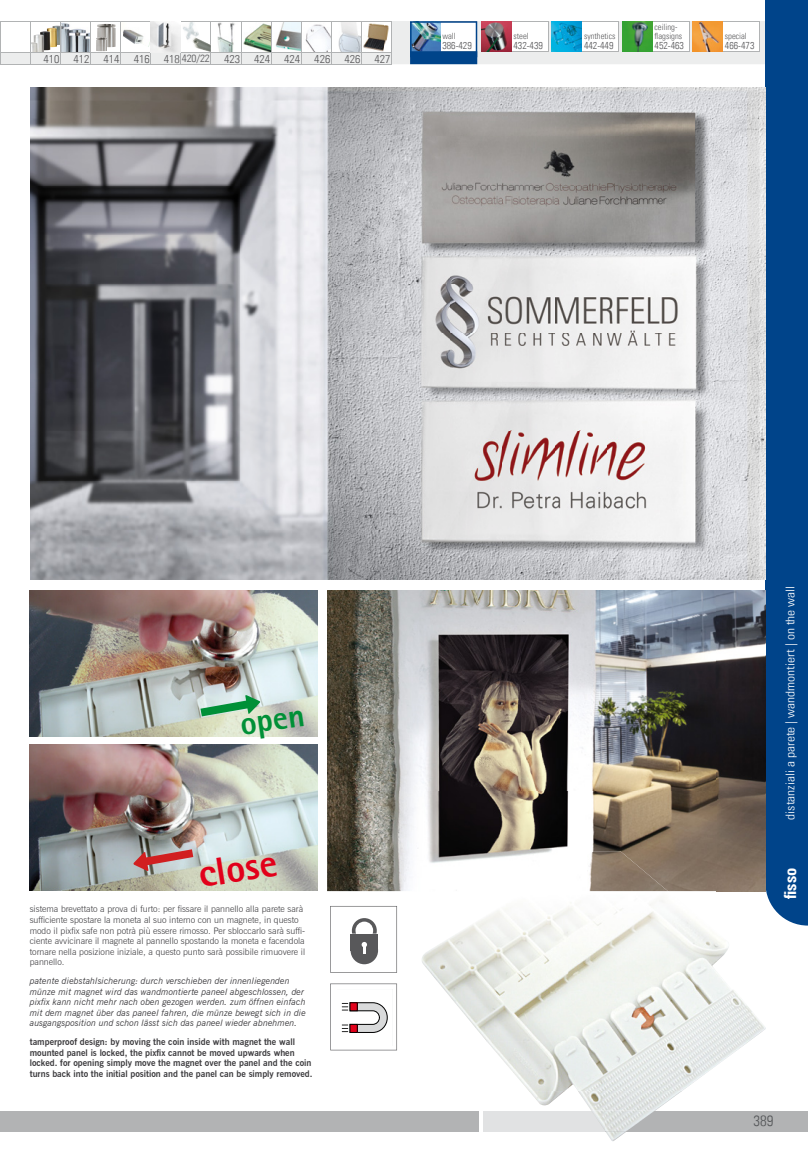
<style>
.page{position:relative;width:808px;height:1149px;background:#fff}
.page>*{position:absolute;margin:0;border:0;box-sizing:border-box;transform-origin:0 0}
.t1{font:800 39px "Rotis Sans Serif";color:#e2001a}
.t2{font:800 32.85px "Rotis Sans Serif";color:#009037}
.t3{font:700 condensed 16.5px "Univers LT";color:#fff}
.t4{font:300 condensed 15px "Univers LT";color:#555759}
.t5{font:300 condensed 12.15px "Univers LT";color:#fff;scale:1.11 1}
.t6{font:300 condensed 11.25px "Univers LT";color:#58585a;scale:1.07 1}
.t7{font:300 condensed 10.05px "Univers LT";color:#58585a}
.t8{font:300 9px/10.5px "News Gothic BT";color:#3e3d40}
.t9{font:italic 9px/10.5px "News Gothic BT";color:#3e3d40}
.t10{font:700 9px/10.5px "News Gothic BT";color:#3e3d40}
.t11{font:300 condensed 8.55px/8.6px "Univers LT";color:#58585a}
.s1{font-size:10.5px}
</style>
<div class="page">
<img style="left:0;top:21px;width:765px;height:44px">
<img style="left:151px;top:22px;width:30px;height:31px">
<img style="left:151px;top:53px;width:30px;height:1px">
<div style="left:605px;top:1110px;width:203px;height:20px;background:#b2b3b4"></div>
<div style="left:483px;top:1110px;width:122px;height:20px;background:#e1e2e3"></div>
<div style="left:765px;top:0;width:43px;height:883px;background:#00448a"></div>
<svg style="left:765px;top:883px;width:43px;height:42px"></svg>
<div style="left:0;top:1110px;width:479px;height:20px;background:#b2b3b4"></div>
<img style="left:327px;top:590px;width:438px;height:300px">
<img style="left:765px;top:590px;width:1px;height:293px">
<img style="left:30px;top:88px;width:735px;height:491px">
<img style="left:568px;top:890px;width:198px;height:201px">
<img style="left:422px;top:908px;width:146px;height:133px">
<img style="left:487px;top:1040px;width:81px;height:51px">
<img style="left:529px;top:1090px;width:153px;height:50px">
<img style="left:591px;top:1110px;width:64px;height:20px">
<img style="left:527px;top:851px;width:141px;height:39px">
<svg style="left:330px;top:983px;width:67px;height:67px"></svg>
<div style="left:350px;top:1002px;width:7px;height:8px;background:#e2001a"></div>
<div style="left:350px;top:1002px;width:7px;height:8px;border:1px solid #000"></div>
<div style="left:350px;top:1024px;width:7px;height:8px;background:#e2001a"></div>
<svg style="left:330px;top:906px;width:67px;height:66px"></svg>
<img style="left:30px;top:744px;width:287px;height:146px">
<img style="left:30px;top:590px;width:287px;height:146px">
<svg style="left:133px;top:847px;width:61px;height:24px"></svg>
<svg style="left:200px;top:695px;width:60px;height:21px"></svg>
<p class="t6" style="left:43px;top:52px;width:326px">410 412 414 416 418 <span class="s1">420/22</span> 423 424 424 426 426 427</p>
<p class="t11" style="left:442px;top:31px;width:15px">wall</p>
<p class="t7" style="left:442px;top:39px;width:31px">386-429</p>
<p class="t11" style="left:513px;top:31px;width:17px">steel</p>
<p class="t7" style="left:513px;top:39px;width:31px">432-439</p>
<p class="t11" style="left:584px;top:31px;width:33px">synthetics</p>
<p class="t7" style="left:584px;top:39px;width:31px">442-449</p>
<p class="t11" style="left:654px;top:23px;width:29px">ceiling&shy;flagsigns</p>
<p class="t7" style="left:654px;top:39px;width:31px">452-463</p>
<p class="t11" style="left:725px;top:31px;width:23px">special</p>
<p class="t7" style="left:725px;top:39px;width:31px">466-473</p>
<h2 class="t2" style="left:237px;top:702px;width:66px;rotate:-8deg">open</h2>
<h1 class="t1" style="left:195px;top:849px;width:81px;rotate:-9deg">close</h1>
<p class="t8" style="left:30px;top:903px;width:277px">sistema brevettato a prova di furto: per fissare il pannello alla parete sarà sufficiente spostare la moneta al suo interno con un magnete, in questo modo il pixfix safe non potrà più essere rimosso. Per sbloccarlo sarà suffi&shy;ciente avvicinare il magnete al pannello spostando la moneta e facendola tornare nella posizione iniziale, a questo punto sarà possibile rimuovere il pannello.</p>
<p class="t9" style="left:30px;top:975px;width:278px">patente diebstahlsicherung: durch verschieben der innenliegenden münze mit magnet wird das wandmontierte paneel abgeschlossen, der pixfix kann nicht mehr nach oben gezogen werden. zum öffnen einfach mit dem magnet über das paneel fahren, die münze bewegt sich in die ausgangsposition und schon lässt sich das paneel wieder abnehmen.</p>
<p class="t10" style="left:30px;top:1036px;width:284px">tamperproof design: by moving the coin inside with magnet the wall mounted panel is locked, the pixfix cannot be moved upwards when locked. for opening simply move the magnet over the panel and the coin turns back into the initial position and the panel can be simply removed.</p>
<h3 class="t5" style="left:783px;top:819px;width:212px;rotate:-90deg">distanziali a parete | wandmontiert | on the wall</h3>
<h3 class="t3" style="left:780px;top:898px;width:33px;rotate:-90deg">fisso</h3>
<h3 class="t4" style="left:753px;top:1111px;width:21px">389</h3>
</div>
